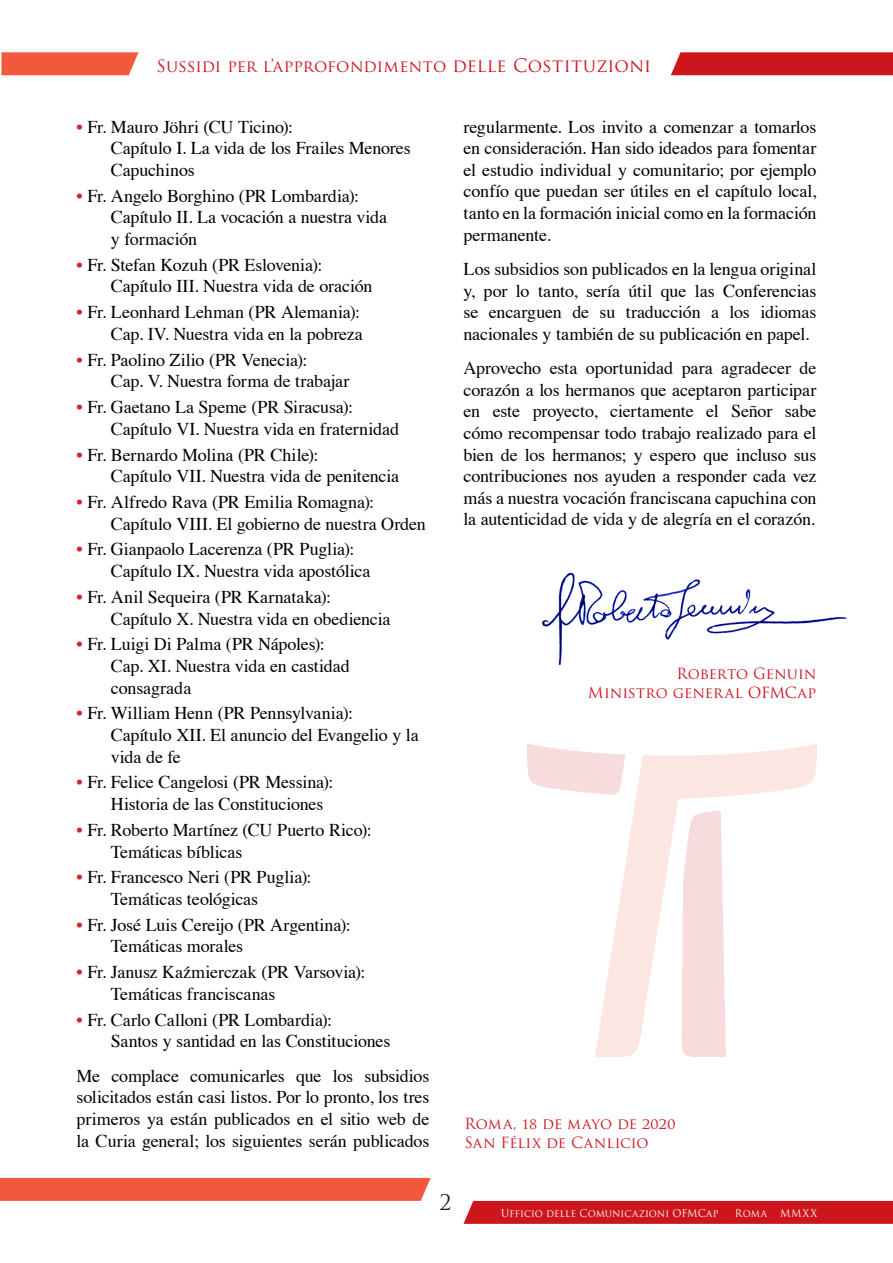
<style>
.page{position:relative;width:893px;height:1263px;background:#fff}
.page>*{position:absolute;margin:0;border:0;box-sizing:border-box;transform-origin:0 0}
.t1{font:21px "Trajan Pro";color:#231f20}
.tekst{font:18px/21.6px "Times";letter-spacing:-.01em;color:#000}
.t2{font:16.5px "Trajan Pro";letter-spacing:.005em;color:#cd151d}
.t3{font:15px "Trajan Pro";color:#cd151d}
.t4{font:10.5px "Trajan Pro";letter-spacing:.005em;color:#fff;scale:.95 1}
.t5{font:10.5px "Trajan Pro";letter-spacing:.075em;color:#fff;scale:.95 1}
.s1{font-size:18px}
.s2{color:#d1232a}
</style>
<div class="page">
<div style="left:0;top:1178px;width:431px;height:23px;background:#f0593e"></div>
<div style="left:463px;top:1201px;width:430px;height:23px;background:#cd151d"></div>
<svg style="left:1px;top:52px;width:137px;height:23px;background:#f06047"></svg>
<div style="left:671px;top:52px;width:222px;height:23px;background:#cd151d"></div>
<img style="left:527px;top:744px;width:289px;height:312px">
<img style="left:541px;top:572px;width:306px;height:93px">
<p class="t2" style="left:157px;top:55px;width:496px">Sussidi per l’approfondimento <span class="s1">delle Costituzioni</span></p>
<p class="tekst" style="left:111px;top:114px;width:301px;text-indent:-34px"><span class="s2">•</span> Fr. Mauro Jöhri (CU Ticino):<br>Capítulo I. La vida de los Frailes Menores<br>Capuchinos</p>
<p class="tekst" style="left:111px;top:183px;width:278px;text-indent:-34px"><span class="s2">•</span> Fr. Angelo Borghino (PR Lombardia):<br>Capítulo II. La vocación a nuestra vida y formación</p>
<p class="tekst" style="left:111px;top:252px;width:263px;text-indent:-34px"><span class="s2">•</span> Fr. Stefan Kozuh (PR Eslovenia):<br>Capítulo III. Nuestra vida de oración</p>
<p class="tekst" style="left:77px;top:300px;width:288px;text-align:right"><span class="s2">•</span> Fr. Leonhard Lehman (PR Alemania):<br>Cap. IV. Nuestra vida en la pobreza</p>
<p class="tekst" style="left:111px;top:347px;width:240px;text-indent:-34px"><span class="s2">•</span> Fr. Paolino Zilio (PR Venecia):<br>Cap. V. Nuestra forma de trabajar</p>
<p class="tekst" style="left:111px;top:395px;width:290px;text-indent:-34px"><span class="s2">•</span> Fr. Gaetano La Speme (PR Siracusa):<br>Capítulo VI. Nuestra vida en fraternidad</p>
<p class="tekst" style="left:111px;top:442px;width:290px;text-indent:-34px"><span class="s2">•</span> Fr. Bernardo Molina (PR Chile):<br>Capítulo VII. Nuestra vida de penitencia</p>
<p class="tekst" style="left:111px;top:490px;width:317px;text-indent:-34px"><span class="s2">•</span> Fr. Alfredo Rava (PR Emilia Romagna):<br>Capítulo VIII. El gobierno de nuestra Orden</p>
<p class="tekst" style="left:111px;top:537px;width:261px;text-indent:-34px"><span class="s2">•</span> Fr. Gianpaolo Lacerenza (PR Puglia):<br>Capítulo IX. Nuestra vida apostólica</p>
<p class="tekst" style="left:111px;top:584px;width:281px;text-indent:-34px"><span class="s2">•</span> Fr. Anil Sequeira (PR Karnataka):<br>Capítulo X. Nuestra vida en obediencia</p>
<p class="tekst" style="left:111px;top:632px;width:240px;text-indent:-34px"><span class="s2">•</span> Fr. Luigi Di Palma (PR Nápoles):<br>Cap. XI. Nuestra vida en castidad consagrada</p>
<p class="tekst" style="left:111px;top:701px;width:309px;text-indent:-34px"><span class="s2">•</span> Fr. William Henn (PR Pennsylvania):<br>Capítulo XII. El anuncio del Evangelio y la vida de fe</p>
<p class="tekst" style="left:111px;top:770px;width:224px;text-indent:-34px"><span class="s2">•</span> Fr. Felice Cangelosi (PR Messina):<br>Historia de las Constituciones</p>
<p class="tekst" style="left:111px;top:817px;width:262px;text-indent:-34px"><span class="s2">•</span> Fr. Roberto Martínez (CU Puerto Rico):<br>Temáticas bíblicas</p>
<p class="tekst" style="left:111px;top:865px;width:202px;text-indent:-34px"><span class="s2">•</span> Fr. Francesco Neri (PR Puglia):<br>Temáticas teológicas</p>
<p class="tekst" style="left:111px;top:912px;width:241px;text-indent:-34px"><span class="s2">•</span> Fr. José Luis Cereijo (PR Argentina):<br>Temáticas morales</p>
<p class="tekst" style="left:111px;top:960px;width:256px;text-indent:-34px"><span class="s2">•</span> Fr. Janusz Kaźmierczak (PR Varsovia):<br>Temáticas franciscanas</p>
<p class="tekst" style="left:111px;top:1007px;width:281px;text-indent:-34px"><span class="s2">•</span> Fr. Carlo Calloni (PR Lombardia):<br>Santos y santidad en las Constituciones</p>
<p class="tekst" style="left:77px;top:1063px;width:354px;text-align:justify">Me complace comunicarles que los subsidios solicitados están casi listos. Por lo pronto, los tres primeros ya están publicados en el sitio web de la Curia general; los siguientes serán publicados</p>
<p class="tekst" style="left:463px;top:114px;width:354px;text-align:justify">regularmente. Los invito a comenzar a tomarlos en consideración. Han sido ideados para fomentar el estudio individual y comunitario; por ejemplo confío que puedan ser útiles en el capítulo local, tanto en la formación inicial como en la formación permanente.</p>
<p class="tekst" style="left:463px;top:257px;width:354px;text-align:justify">Los subsidios son publicados en la lengua original y, por lo tanto, sería útil que las Conferencias se encarguen de su traducción a los idiomas nacionales y también de su publicación en papel.</p>
<p class="tekst" style="left:463px;top:356px;width:354px;text-align:justify">Aprovecho esta oportunidad para agradecer de corazón a los hermanos que aceptaron participar en este proyecto, ciertamente el Señor sabe cómo recompensar todo trabajo realizado para el bien de los hermanos; y espero que incluso sus contribuciones nos ayuden a responder cada vez más a nuestra vocación franciscana capuchina con la autenticidad de vida y de alegría en el corazón.</p>
<p class="t3" style="left:676px;top:664px;width:142px">Roberto Genuin</p>
<p class="t3" style="left:588px;top:683px;width:230px">Ministro general OFMCap</p>
<p class="t3" style="left:464px;top:1114px;width:213px">Roma, 18 de mayo de 2020</p>
<p class="t3" style="left:464px;top:1133px;width:186px">San Félix de Canlicio</p>
<p class="t1" style="left:439px;top:1189px;width:13px">2</p>
<p class="t4" style="left:501px;top:1206px;width:231px">Ufficio delle Comunicazioni OFMCap</p>
<p class="t5" style="left:735px;top:1206px;width:88px">Roma MMXX</p>
</div>
